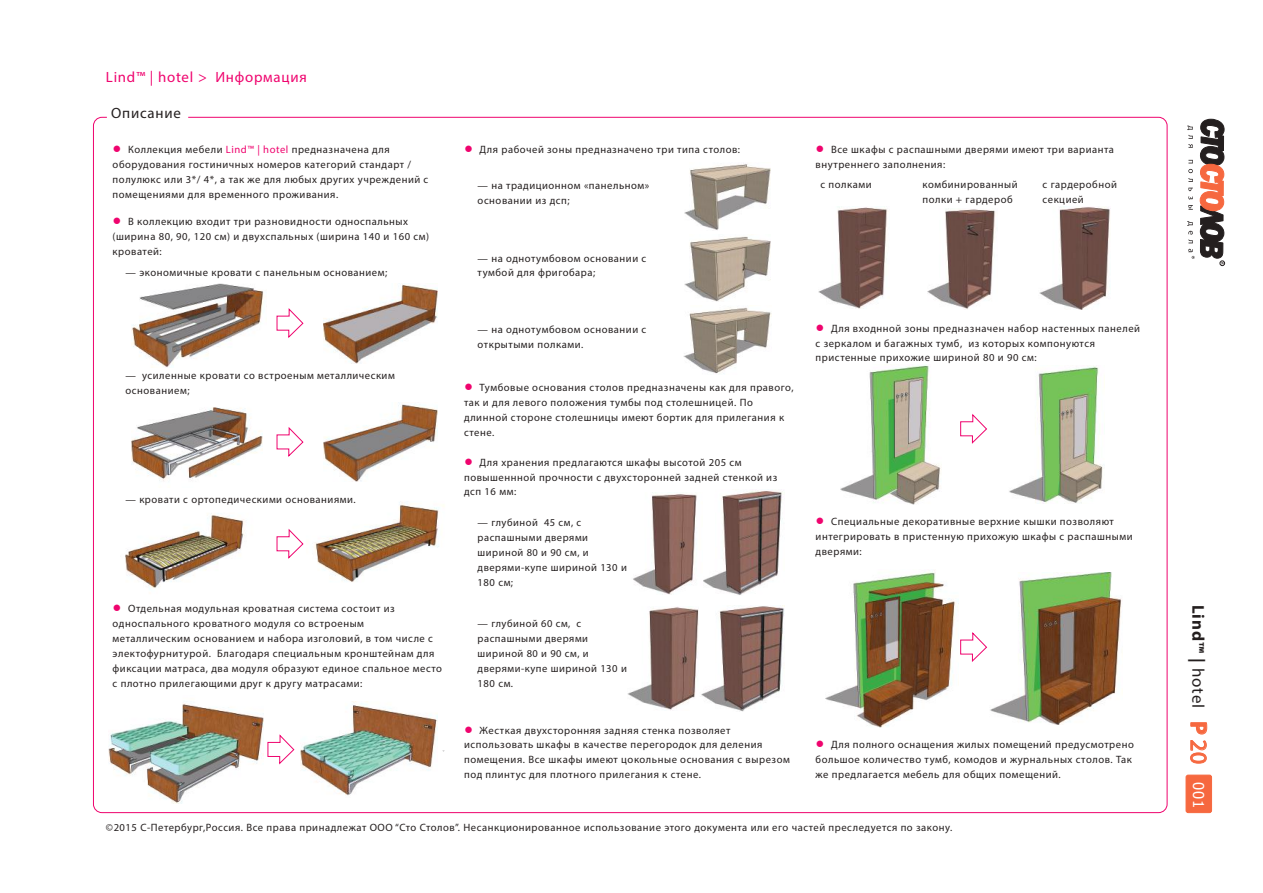
<style>
.page{position:relative;width:1263px;height:893px;background:#fff}
.page>*{position:absolute;margin:0;border:0;box-sizing:border-box;transform-origin:0 0}
.t1{font:700 16.95px "Myriad Pro";color:#241f1f}
.t2{font:14.85px "Myriad Pro";letter-spacing:.05em;color:#ef046e}
.t3{font:14.85px "Myriad Pro";letter-spacing:.05em;color:#241f1f}
.t4{font:10.65px/14.9px "Myriad Pro";letter-spacing:.05em;color:#241f1f}
.t5{font:10.5px/15px "Myriad Pro";letter-spacing:.05em;color:#241f1f}
.s1{font-family:"Arial";font-weight:900;font-size:14.85px;color:#ef046e}
.s2{color:#ef046e}
.s3{font-size:10.5px}
.s4{font-size:10.65px}
.s5{font-weight:400}
.s6{font-size:23.4px;color:#f6683f}
.s7{font-weight:400;font-size:23.4px;color:#f6683f}
.s8{font-family:"Tahoma";font-weight:400;font-size:14.85px;color:#fff}
</style>
<div class="page">
<img style="left:314px;top:502px;width:130px;height:80px">
<img style="left:125px;top:513px;width:120px;height:76px">
<img style="left:703px;top:491px;width:80px;height:104px">
<img style="left:633px;top:494px;width:64px;height:100px">
<img style="left:628px;top:607px;width:71px;height:103px">
<img style="left:990px;top:573px;width:132px;height:151px">
<img style="left:132px;top:283px;width:132px;height:85px">
<img style="left:323px;top:402px;width:114px;height:80px">
<img style="left:132px;top:407px;width:131px;height:74px">
<img style="left:323px;top:283px;width:114px;height:80px">
<img style="left:300px;top:701px;width:137px;height:94px">
<img style="left:109px;top:703px;width:154px;height:100px">
<svg style="left:1200px;top:119px;width:25px;height:147px"></svg>
<svg style="left:1187px;top:126px;width:6px;height:22px"></svg>
<svg style="left:1188px;top:169px;width:5px;height:13px"></svg>
<svg style="left:1188px;top:188px;width:5px;height:22px"></svg>
<svg style="left:1187px;top:221px;width:6px;height:22px"></svg>
<svg style="left:1188px;top:249px;width:6px;height:10px"></svg>
<div style="left:1186px;top:775px;width:25px;height:38px;background:#f6683f;border-radius:2px"></div>
<div style="left:1186px;top:775px;width:26px;height:38px;border:1px solid #f6683f;border-radius:2px"></div>
<svg style="left:1190px;top:722px;width:17px;height:12px"></svg>
<svg style="left:1190px;top:740px;width:17px;height:23px"></svg>
<img style="left:685px;top:236px;width:85px;height:65px">
<img style="left:685px;top:163px;width:86px;height:67px">
<img style="left:684px;top:307px;width:87px;height:67px">
<img style="left:1039px;top:206px;width:72px;height:103px">
<img style="left:927px;top:208px;width:69px;height:101px">
<img style="left:818px;top:207px;width:70px;height:101px">
<img style="left:701px;top:605px;width:84px;height:107px">
<svg style="left:267px;top:734px;width:28px;height:31px"></svg>
<svg style="left:960px;top:632px;width:27px;height:30px"></svg>
<svg style="left:276px;top:308px;width:28px;height:30px"></svg>
<svg style="left:276px;top:427px;width:28px;height:30px"></svg>
<svg style="left:276px;top:529px;width:28px;height:30px"></svg>
<img style="left:840px;top:365px;width:101px;height:140px">
<img style="left:1009px;top:366px;width:94px;height:137px">
<svg style="left:960px;top:414px;width:27px;height:30px"></svg>
<img style="left:825px;top:572px;width:131px;height:155px">
<h2 class="t2" style="left:106px;top:68px;width:202px">Lind™ | hotel &gt; Информация</h2>
<h2 class="t3" style="left:111px;top:104px;width:71px">Описание</h2>
<p class="t4" style="left:113px;top:142px;width:317px"><span class="s1">●</span> Коллекция мебели <span class="s2">Lind™ | hotel</span> предназначена для оборудования гостиничных номеров категорий стандарт / полулюкс или 3*/ 4*, а так же для любых других учреждений с помещениями для временного проживания.</p>
<p class="t4" style="left:113px;top:214px;width:318px"><span class="s1">●</span> В коллекцию входит три разновидности односпальных (ширина 80, 90, 120 см) и двухспальных (ширина 140 и 160 см) кроватей:</p>
<p class="t4" style="left:126px;top:264px;width:263px"><span class="s3">—</span> экономичные кровати с панельным основанием;</p>
<p class="t4" style="left:126px;top:368px;width:271px"><span class="s3">—</span> усиленные кровати со встроеным металлическим основанием;</p>
<p class="t4" style="left:126px;top:492px;width:232px"><span class="s3">—</span> кровати с ортопедическими основаниями.</p>
<p class="t4" style="left:113px;top:601px;width:331px"><span class="s1">●</span> Отдельная модульная кроватная система состоит из односпального кроватного модуля со встроеным металлическим основанием и набора изголовий, в том числе с электофурнитурой. Благодаря специальным кронштейнам для фиксации матраса, два модуля образуют единое спальное место с плотно прилегающими друг к другу матрасами:</p>
<p class="t4" style="left:464px;top:142px;width:277px"><span class="s1">●</span> Для рабочей зоны предназначено три типа столов:</p>
<p class="t4" style="left:478px;top:178px;width:173px"><span class="s3">—</span> на традиционном «панельном» основании из дсп;</p>
<p class="t4" style="left:478px;top:250px;width:170px"><span class="s3">—</span> на однотумбовом основании с тумбой для фригобара;</p>
<p class="t4" style="left:478px;top:322px;width:170px"><span class="s3">—</span> на однотумбовом основании с открытыми полками.</p>
<p class="t4" style="left:464px;top:380px;width:331px"><span class="s1">●</span> Тумбовые основания столов предназначены как для правого, так и для левого положения тумбы под столешницей. По длинной стороне столешницы имеют бортик для прилегания к стене.</p>
<p class="t4" style="left:464px;top:454px;width:315px"><span class="s1">●</span> Для хранения предлагаются шкафы высотой 205 см повышеннной прочности с двухсторонней задней стенкой из дсп 16 мм:</p>
<p class="t5" style="left:478px;top:515px;width:151px">— глубиной 45 см, с распашными дверями шириной 80 и 90 см, и дверями-купе <span class="s4">шириной 130 и</span></p>
<p class="t4" style="left:478px;top:575px;width:37px">180 см;</p>
<p class="t5" style="left:478px;top:616px;width:151px">— глубиной 60 см, с распашными дверями шириной 80 и 90 см, и дверями-купе <span class="s4">шириной 130 и</span></p>
<p class="t4" style="left:478px;top:676px;width:37px">180 см.</p>
<p class="t4" style="left:464px;top:722px;width:327px"><span class="s1">●</span> Жесткая двухсторонняя задняя стенка позволяет использовать шкафы в качестве перегородок для деления помещения. Все шкафы имеют цокольные основания с вырезом под плинтус для плотного прилегания к стене.</p>
<p class="t4" style="left:816px;top:142px;width:300px"><span class="s1">●</span> Все шкафы с распашными дверями имеют три варианта внутреннего заполнения:</p>
<p class="t4" style="left:820px;top:177px;width:53px">с полками</p>
<p class="t4" style="left:922px;top:177px;width:97px">комбинированный полки + гардероб</p>
<p class="t4" style="left:1042px;top:177px;width:76px">с гардеробной секцией</p>
<p class="t4" style="left:816px;top:320px;width:326px"><span class="s1">●</span> Для входнной зоны предназначен набор настенных панелей с зеркалом и багажных тумб, из которых компонуются пристенные прихожие шириной 80 и 90 см:</p>
<p class="t4" style="left:816px;top:514px;width:319px"><span class="s1">●</span> Специальные декоративные верхние кышки позволяют интегрировать в пристенную прихожую шкафы с распашными дверями:</p>
<p class="t4" style="left:816px;top:737px;width:320px"><span class="s1">●</span> Для полного оснащения жилых помещений предусмотрено большое количество тумб, комодов и журнальных столов. Так же предлагается мебель для общих помещений.</p>
<p class="t4" style="left:106px;top:820px;width:848px">©2015 С-Петербург,Россия. Все права принадлежат ООО “Сто Столов”. Несанкционированное использование этого документа или его частей преследуется по закону.</p>
<h1 class="t1" style="left:1209px;top:605px;width:205px;rotate:90deg">Lind™ | <span class="s5">hotel</span> <span class="s6">P</span> <span class="s7">20</span> <span class="s8">001</span></h1>
</div>
